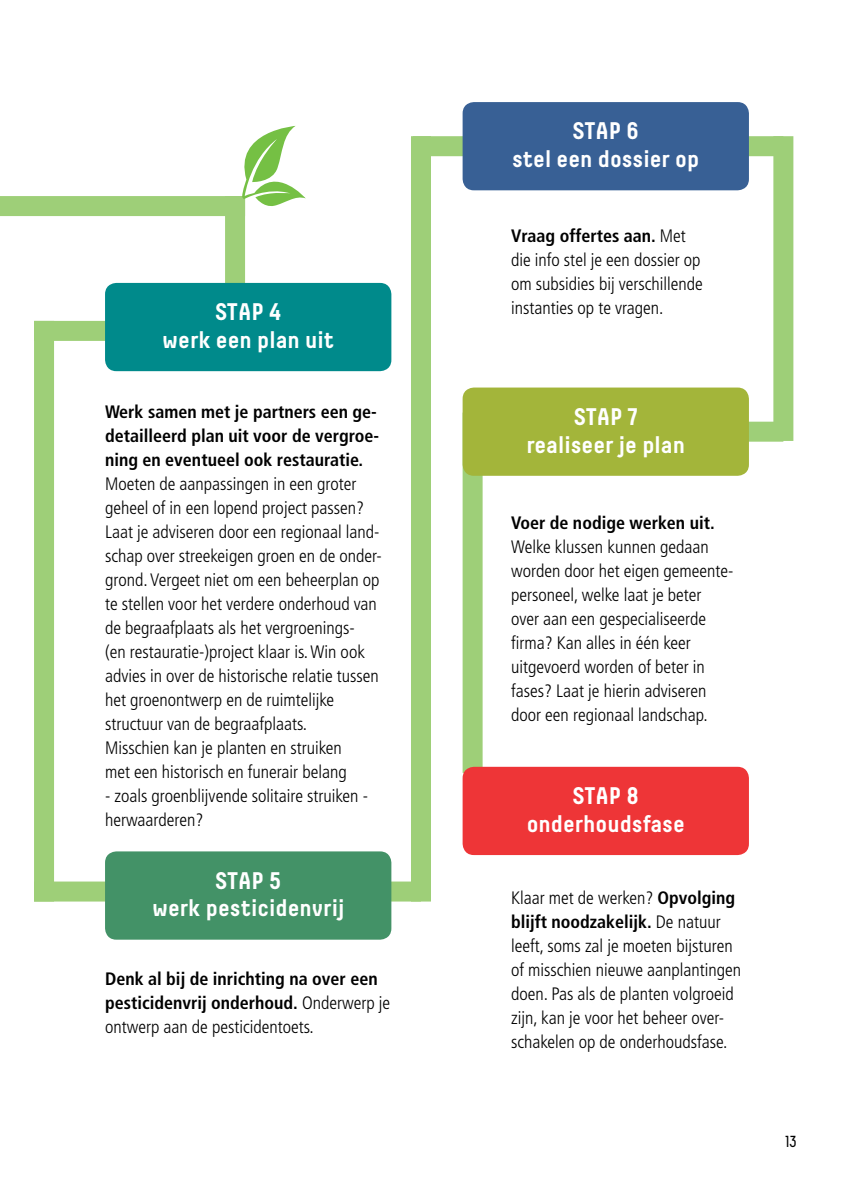
<style>
.page{position:relative;width:842px;height:1191px;background:#fff}
.page>*{position:absolute;margin:0;border:0;box-sizing:border-box;transform-origin:0 0}
.t1{font:700 24px/27.6px "Decima";color:#fff;text-align:center}
.t2{font:300 condensed 18px/24px "Frutiger";color:#000}
.t3{font:700 condensed 18px/24px "Frutiger";color:#000}
.t4{font:16px "Decima";color:#000;scale:.95 1}
.s1{font-weight:300}
.s2{font-weight:700}
</style>
<div class="page">
<div style="left:34px;top:321px;width:146px;height:20px;background:#9ecf78"></div>
<div style="left:34px;top:881px;width:387px;height:20px;background:#9ecf78"></div>
<div style="left:552px;top:422px;width:231px;height:20px;background:#9ecf78"></div>
<div style="left:413px;top:136px;width:370px;height:20px;background:#9ecf78"></div>
<div style="left:0;top:196px;width:245px;height:20px;background:#9ecf78"></div>
<div style="left:225px;top:196px;width:20px;height:119px;background:#9ecf78"></div>
<div style="left:773px;top:136px;width:20px;height:305px;background:#9ecf78"></div>
<div style="left:34px;top:321px;width:20px;height:580px;background:#9ecf78"></div>
<div style="left:411px;top:136px;width:20px;height:765px;background:#9ecf78"></div>
<div style="left:463px;top:412px;width:20px;height:361px;background:#9ecf78"></div>
<div style="left:105px;top:851px;width:286px;height:88px;background:#439267;border-radius:11px"></div>
<div style="left:105px;top:283px;width:286px;height:88px;background:#008a8b;border-radius:11px"></div>
<div style="left:463px;top:102px;width:286px;height:88px;background:#386095;border-radius:11px"></div>
<div style="left:463px;top:387px;width:286px;height:89px;background:#a3b53a;border-radius:11px"></div>
<svg style="left:242px;top:126px;width:64px;height:82px"></svg>
<div style="left:463px;top:767px;width:286px;height:88px;background:#ee3537;border-radius:11px"></div>
<h1 class="t1" style="left:162px;top:298px;width:174px">STAP 4<br>werk een plan uit</h1>
<p class="t3" style="left:105px;top:400px;width:276px">Werk samen met je partners een ge&shy;detailleerd plan uit voor de vergroe&shy;ning en eventueel ook restauratie.</p>
<p class="t2" style="left:105px;top:472px;width:278px">Moeten de aanpassingen in een groter geheel of in een lopend project passen?<br>Laat je adviseren door een regionaal land&shy;schap over streekeigen groen en de onder&shy;grond. Vergeet niet om een beheerplan op te stellen voor het verdere onderhoud van de begraafplaats als het vergroenings-<br>(en restauratie-)project klaar is. Win ook advies in over de historische relatie tussen het groenontwerp en de ruimtelijke structuur van de begraafplaats.<br>Misschien kan je planten en struiken<br>met een historisch en funerair belang</p>
<p class="t2" style="left:105px;top:784px;width:264px">- zoals groenblijvende solitaire struiken - herwaarderen?</p>
<h1 class="t1" style="left:152px;top:866px;width:194px">STAP 5<br>werk pesticidenvrij</h1>
<p class="t3" style="left:105px;top:967px;width:287px">Denk al bij de inrichting na over een pesticidenvrij onderhoud. <span class="s1">Onderwerp je ontwerp aan de pesticidentoets.</span></p>
<h1 class="t1" style="left:512px;top:117px;width:189px">STAP 6<br>stel een dossier op</h1>
<p class="t2" style="left:511px;top:224px;width:193px"><span class="s2">Vraag offertes aan.</span> Met die info stel je een dossier op om subsidies bij verschillende instanties op te vragen.</p>
<h1 class="t1" style="left:527px;top:402px;width:160px">STAP 7<br>realiseer je plan</h1>
<p class="t3" style="left:511px;top:511px;width:205px">Voer de nodige werken uit.</p>
<p class="t2" style="left:511px;top:535px;width:224px">Welke klussen kunnen gedaan worden door het eigen gemeente&shy;personeel, welke laat je beter over aan een gespecialiseerde frma? Kan alles in één keer uitgevoerd worden of beter in fases? Laat je hierin adviseren door een regionaal landschap.</p>
<h1 class="t1" style="left:527px;top:781px;width:160px">STAP 8 onderhoudsfase</h1>
<p class="t2" style="left:511px;top:886px;width:232px">Klaar met de werken? <span class="s2">Opvolging blijft noodzakelijk.</span> De natuur leeft, soms zal je moeten bijsturen of misschien nieuwe aanplantingen doen. Pas als de planten volgroeid zijn, kan je voor het beheer over&shy;schakelen op de onderhoudsfase.</p>
<p class="t4" style="left:785px;top:1132px;width:14px">13</p>
</div>
